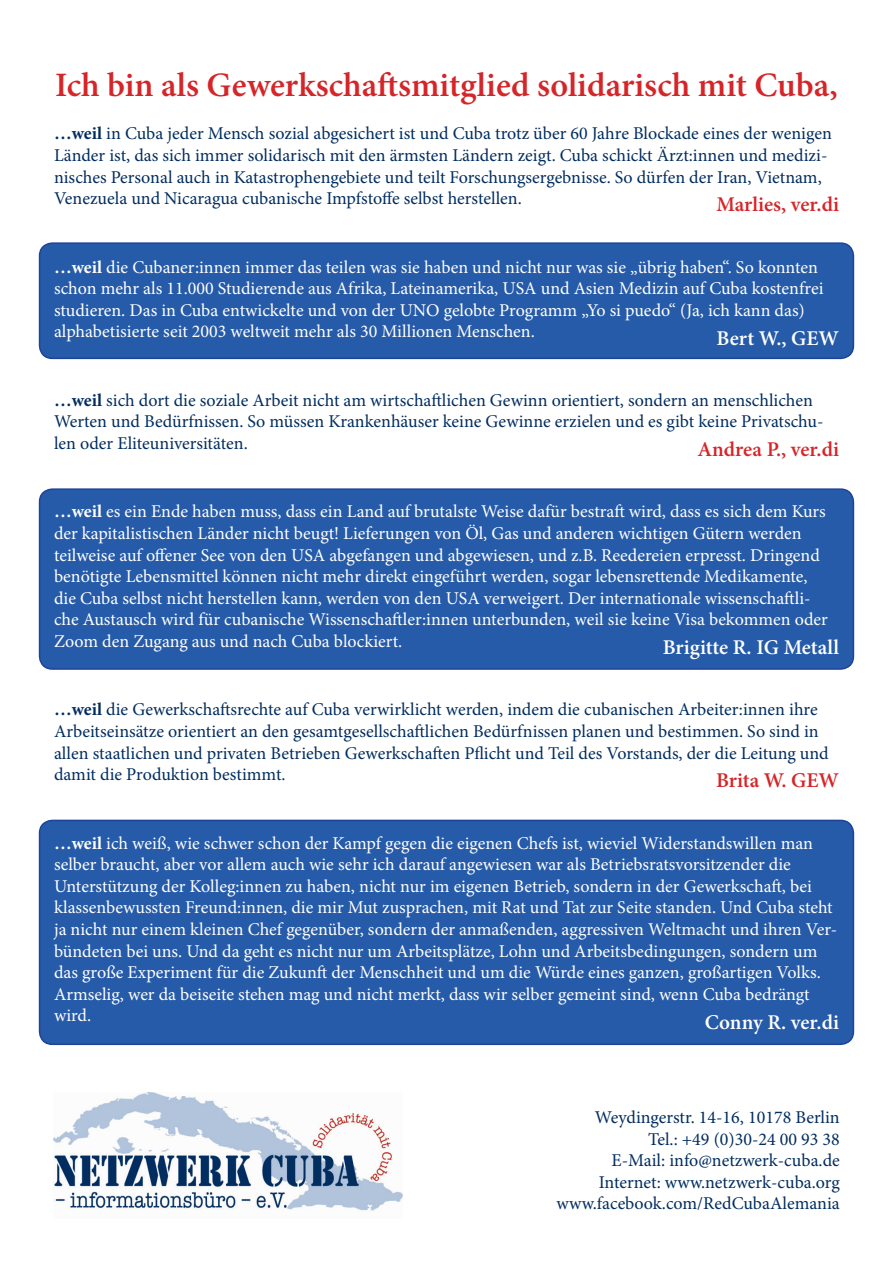
<style>
.page{position:relative;width:893px;height:1263px;background:#fff}
.page>*{position:absolute;margin:0;border:0;box-sizing:border-box;transform-origin:0 0}
.überschrift{font:600 34.2px "Minion Pro";color:#d62528}
.quelle_weiss{font:600 21px "Minion Pro";color:#fff}
.quelle{font:600 21px "Minion Pro";color:#d62528}
.zitat_weiss{font:18px/21.6px "Minion Pro";color:#fff}
.zitat{font:18px/21.6px "Minion Pro";color:#022d5f}
.s1{font-weight:700}
</style>
<div class="page">
<div style="left:40px;top:820px;width:813px;height:224px;background:#265ba9;border-radius:13px"></div>
<div style="left:39px;top:820px;width:815px;height:225px;border:2px solid #1f429a;border-radius:13px"></div>
<div style="left:40px;top:489px;width:813px;height:180px;background:#265ba9;border-radius:13px"></div>
<div style="left:39px;top:488px;width:815px;height:182px;border:2px solid #1f429a;border-radius:13px"></div>
<div style="left:40px;top:243px;width:813px;height:115px;background:#265ba9;border-radius:13px"></div>
<div style="left:39px;top:242px;width:815px;height:117px;border:2px solid #1f429a;border-radius:13px"></div>
<img style="left:53px;top:1093px;width:349px;height:118px">
<p class="überschrift" style="left:55px;top:62px;width:784px">Ich bin als Gewerkschaftsmitglied solidarisch mit Cuba,</p>
<p class="zitat" style="left:54px;top:123px;width:779px"><span class="s1">…weil</span> in Cuba jeder Mensch sozial abgesichert ist und Cuba trotz über 60 Jahre Blockade eines der wenigen Länder ist, das sich immer solidarisch mit den ärmsten Ländern zeigt. Cuba schickt Ärzt:innen und medizi&shy;nisches Personal auch in Katastrophengebiete und teilt Forschungsergebnisse. So dürfen der Iran, Vietnam, Venezuela und Nicaragua cubanische Impfstoffe selbst herstellen.</p>
<p class="quelle" style="left:716px;top:190px;width:124px">Marlies, ver.di</p>
<p class="zitat_weiss" style="left:54px;top:256px;width:771px"><span class="s1">…weil</span> die Cubaner:innen immer das teilen was sie haben und nicht nur was sie „übrig haben“. So konnten schon mehr als 11.000 Studierende aus Afrika, Lateinamerika, USA und Asien Medizin auf Cuba kostenfrei studieren. Das in Cuba entwickelte und von der UNO gelobte Programm „Yo si puedo“ (Ja, ich kann das) alphabetisierte seit 2003 weltweit mehr als 30 Millionen Menschen.</p>
<p class="quelle_weiss" style="left:717px;top:323px;width:124px">Bert W., GEW</p>
<p class="zitat" style="left:54px;top:389px;width:771px"><span class="s1">…weil</span> sich dort die soziale Arbeit nicht am wirtschaftlichen Gewinn orientiert, sondern an menschlichen<br>Werten und Bedürfnissen. So müssen Krankenhäuser keine Gewinne erzielen und es gibt keine Privatschu&shy;len oder Eliteuniversitäten.</p>
<p class="quelle" style="left:698px;top:435px;width:143px">Andrea P., ver.di</p>
<p class="zitat_weiss" style="left:54px;top:501px;width:775px"><span class="s1">…weil</span> es ein Ende haben muss, dass ein Land auf brutalste Weise dafür bestraft wird, dass es sich dem Kurs der kapitalistischen Länder nicht beugt! Lieferungen von Öl, Gas und anderen wichtigen Gütern werden teilweise auf offener See von den USA abgefangen und abgewiesen, und z.B. Reedereien erpresst. Dringend benötigte Lebensmittel können nicht mehr direkt eingeführt werden, sogar lebensrettende Medikamente, die Cuba selbst nicht herstellen kann, werden von den USA verweigert. Der internationale wissenschaftli&shy;che Austausch wird für cubanische Wissenschaftler:innen unterbunden, weil sie keine Visa bekommen oder Zoom den Zugang aus und nach Cuba blockiert.</p>
<p class="quelle_weiss" style="left:663px;top:633px;width:178px">Brigitte R. IG Metall</p>
<p class="zitat" style="left:54px;top:699px;width:776px"><span class="s1">…weil</span> die Gewerkschaftsrechte auf Cuba verwirklicht werden, indem die cubanischen Arbeiter:innen ihre Arbeitseinsätze orientiert an den gesamtgesellschaftlichen Bedürfnissen planen und bestimmen. So sind in allen staatlichen und privaten Betrieben Gewerkschaften Pflicht und Teil des Vorstands, der die Leitung und damit die Produktion bestimmt.</p>
<p class="quelle" style="left:716px;top:766px;width:124px">Brita W. GEW</p>
<p class="zitat_weiss" style="left:54px;top:832px;width:785px"><span class="s1">…weil</span> ich weiß, wie schwer schon der Kampf gegen die eigenen Chefs ist, wieviel Widerstandswillen man selber braucht, aber vor allem auch wie sehr ich darauf angewiesen war als Betriebsratsvorsitzender die Unterstützung der Kolleg:innen zu haben, nicht nur im eigenen Betrieb, sondern in der Gewerkschaft, bei klassenbewussten Freund:innen, die mir Mut zusprachen, mit Rat und Tat zur Seite standen. Und Cuba steht ja nicht nur einem kleinen Chef gegenüber, sondern der anmaßenden, aggressiven Weltmacht und ihren Ver&shy;bündeten bei uns. Und da geht es nicht nur um Arbeitsplätze, Lohn und Arbeitsbedingungen, sondern um das große Experiment für die Zukunft der Menschheit und um die Würde eines ganzen, großartigen Volks.<br>Armselig, wer da beiseite stehen mag und nicht merkt, dass wir selber gemeint sind, wenn Cuba bedrängt wird.</p>
<p class="quelle_weiss" style="left:705px;top:1007px;width:136px">Conny R. ver.di</p>
<p class="zitat" style="left:595px;top:1106px;width:246px">Weydingerstr. 14-16, 10178 Berlin</p>
<p class="zitat" style="left:648px;top:1128px;width:193px">Tel.: +49 (0)30-24 00 93 38</p>
<p class="zitat" style="left:612px;top:1150px;width:230px">E-Mail: info@netzwerk-cuba.de</p>
<p class="zitat" style="left:599px;top:1171px;width:243px">Internet: www.netzwerk-cuba.org</p>
<p class="zitat" style="left:557px;top:1193px;width:285px">www.facebook.com/RedCubaAlemania</p>
</div>
